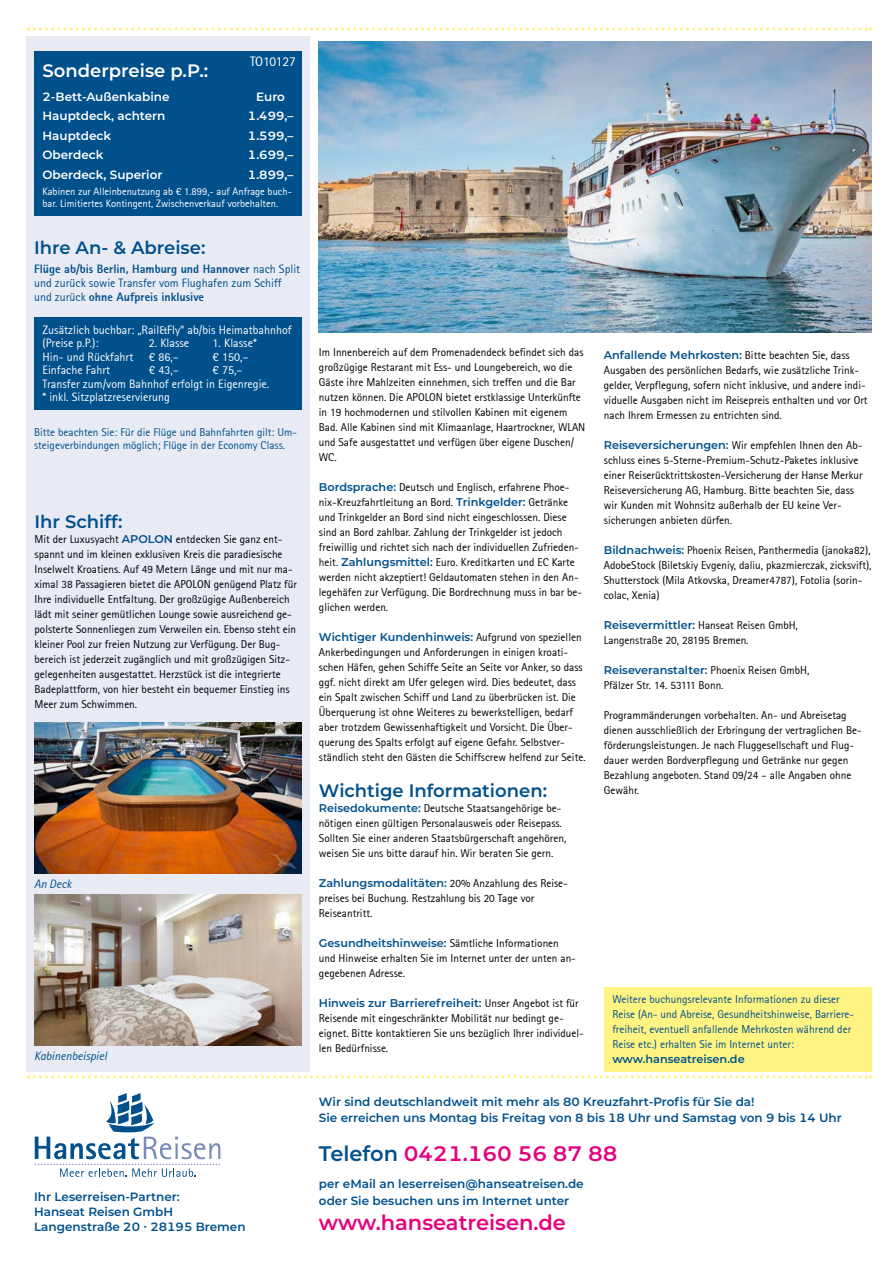
<style>
.page{position:relative;width:893px;height:1263px;background:#fff}
.page>*{position:absolute;margin:0;border:0;box-sizing:border-box;transform-origin:0 0}
.t1{font:600 21px "Montserrat";color:#e6007d}
.t2{font:600 18px "Montserrat";color:#00508c}
.t3{font:600 18px "Montserrat";color:#fff}
.t4{font:13.5px "Rotis Sans Serif";letter-spacing:-.01em;color:#fff}
.t5{font:600 12px/15px "Montserrat";color:#00508c}
.t6{font:12px/13.5px "Rotis Sans Serif";color:#fff}
.t7{font:12px/14.4px "Rotis Sans Serif";color:#00508c}
.t8{font:600 12px "Montserrat";color:#fff}
.t9{font:italic 12px "Rotis Sans Serif";color:#00508c}
.t10{font:11.25px/15px "Rotis Sans Serif";color:#000}
.t11{font:11.25px/15px "Rotis Sans Serif";color:#00508c}
.t12{font:600 11.25px "Montserrat";color:#00508c}
.t13{font:10.5px/12px "Rotis Sans Serif";color:#fff}
.s1{font-weight:800}
.s2{font-family:"Montserrat";font-weight:600;color:#00508c}
.s3{font-family:"Rotis Sans Serif";font-weight:400;color:#000}
.s4{color:#00508c}
</style>
<div class="page">
<svg style="left:28px;top:28px;width:843px;height:3px"></svg>
<svg style="left:35px;top:1093px;width:185px;height:84px"></svg>
<svg style="left:28px;top:1075px;width:843px;height:3px"></svg>
<div style="left:604px;top:986px;width:268px;height:85px;background:#fff482"></div>
<div style="left:27px;top:36px;width:283px;height:1035px;background:#e9ebf4"></div>
<div style="left:34px;top:317px;width:268px;height:93px;background:#00508c"></div>
<div style="left:34px;top:51px;width:268px;height:164px;background:#00508c"></div>
<img style="left:319px;top:42px;width:553px;height:290px">
<img style="left:34px;top:894px;width:268px;height:151px">
<img style="left:34px;top:722px;width:268px;height:151px">
<p class="t4" style="left:250px;top:53px;width:47px">TO10127</p>
<h2 class="t3" style="left:43px;top:58px;width:167px">Sonderpreise p.P.:</h2>
<p class="t8" style="left:43px;top:88px;width:129px">2-Bett-Außenkabine</p>
<p class="t8" style="left:256px;top:88px;width:30px">Euro</p>
<p class="t8" style="left:43px;top:107px;width:124px">Hauptdeck, achtern</p>
<p class="t8" style="left:248px;top:107px;width:47px">1.499,–</p>
<p class="t8" style="left:43px;top:127px;width:70px">Hauptdeck</p>
<p class="t8" style="left:248px;top:127px;width:47px">1.599,–</p>
<p class="t8" style="left:43px;top:146px;width:62px">Oberdeck</p>
<p class="t8" style="left:248px;top:146px;width:47px">1.699,–</p>
<p class="t8" style="left:43px;top:166px;width:121px">Oberdeck, Superior</p>
<p class="t8" style="left:248px;top:166px;width:47px">1.899,–</p>
<p class="t13" style="left:43px;top:185px;width:251px">Kabinen zur Alleinbenutzung ab € 1.899,- auf Anfrage buch&shy;bar. Limitiertes Kontingent, Zwischenverkauf vorbehalten.</p>
<h2 class="t2" style="left:34px;top:235px;width:173px">Ihre An- &amp; Abreise:</h2>
<p class="t7" style="left:34px;top:261px;width:268px"><span class="s1">Flüge ab/bis Berlin, Hamburg und Hannover</span> nach Split und zurück sowie Transfer vom Flughafen zum Schiff und zurück <span class="s1">ohne Aufpreis inklusive</span></p>
<p class="t6" style="left:43px;top:323px;width:251px">Zusätzlich buchbar: „Rail&amp;Fly“ ab/bis Heimatbahnhof (Preise p.P.):</p>
<p class="t6" style="left:149px;top:336px;width:42px">2. Klasse</p>
<p class="t6" style="left:213px;top:336px;width:46px">1. Klasse*</p>
<p class="t6" style="left:43px;top:350px;width:92px">Hin- und Rückfahrt</p>
<p class="t6" style="left:149px;top:350px;width:31px">€ 86,–</p>
<p class="t6" style="left:213px;top:350px;width:37px">€ 150,–</p>
<p class="t6" style="left:43px;top:363px;width:69px">Einfache Fahrt</p>
<p class="t6" style="left:149px;top:363px;width:31px">€ 43,–</p>
<p class="t6" style="left:43px;top:363px;width:228px;text-indent:170px">€ 75,–<br>Transfer zum/vom Bahnhof erfolgt in Eigenregie. * inkl. Sitzplatzreservierung</p>
<p class="t11" style="left:34px;top:425px;width:265px;line-height:13.5px">Bitte beachten Sie: Für die Flüge und Bahnfahrten gilt: Um&shy;steigeverbindungen möglich; Flüge in der Economy Class.</p>
<h2 class="t2" style="left:35px;top:509px;width:89px">Ihr Schiff:</h2>
<p class="t10" style="left:35px;top:532px;width:264px">Mit der Luxusyacht <span class="s2">APOLON</span> entdecken Sie ganz ent&shy;spannt und im kleinen exklusiven Kreis die paradiesische Inselwelt Kroatiens. Auf 49 Metern Länge und mit nur ma&shy;ximal 38 Passagieren bietet die APOLON genügend Platz für Ihre individuelle Entfaltung. Der großzügige Außenbereich lädt mit seiner gemütlichen Lounge sowie ausreichend ge&shy;polsterte Sonnenliegen zum Verweilen ein. Ebenso steht ein kleiner Pool zur freien Nutzung zur Verfügung. Der Bug&shy;bereich ist jederzeit zugänglich und mit großzügigen Sitz&shy;gelegenheiten ausgestattet. Herzstück ist die integrierte Badeplattform, von hier besteht ein bequemer Einstieg ins Meer zum Schwimmen.</p>
<p class="t9" style="left:34px;top:877px;width:39px">An Deck</p>
<p class="t9" style="left:34px;top:1049px;width:75px">Kabinenbeispiel</p>
<p class="t5" style="left:34px;top:1189px;width:213px">Ihr Leserreisen-Partner:<br>Hanseat Reisen GmbH<br>Langenstraße 20 ∙ 28195 Bremen</p>
<p class="t10" style="left:319px;top:345px;width:268px">Im Innenbereich auf dem Promenadendeck befindet sich das großzügige Restarant mit Ess- und Loungebereich, wo die Gäste ihre Mahlzeiten einnehmen, sich treffen und die Bar nutzen können. Die APOLON bietet erstklassige Unterkünfte in 19 hochmodernen und stilvollen Kabinen mit eigenem Bad. Alle Kabinen sind mit Klimaanlage, Haartrockner, WLAN und Safe ausgestattet und verfügen über eigene Duschen/ WC.</p>
<p class="t10" style="left:319px;top:480px;width:265px"><span class="s2">Bordsprache:</span> Deutsch und Englisch, erfahrene Phoe&shy;nix-Kreuzfahrtleitung an Bord. <span class="s2">Trinkgelder:</span> Getränke und Trinkgelder an Bord sind nicht eingeschlossen. Diese sind an Bord zahlbar. Zahlung der Trinkgelder ist jedoch freiwillig und richtet sich nach der individuellen Zufrieden&shy;heit. <span class="s2">Zahlungsmittel:</span> Euro. Kreditkarten und EC Karte werden nicht akzeptiert! Geldautomaten stehen in den An&shy;legehäfen zur Verfügung. Die Bordrechnung muss in bar be&shy;glichen werden.</p>
<p class="t12" style="left:319px;top:629px;width:264px">Wichtiger Kundenhinweis: <span class="s3">Aufgrund von speziellen</span></p>
<p class="t10" style="left:319px;top:645px;width:268px">Ankerbedingungen und Anforderungen in einigen kroati&shy;schen Häfen, gehen Schiffe Seite an Seite vor Anker, so dass ggf. nicht direkt am Ufer gelegen wird. Dies bedeutet, dass ein Spalt zwischen Schiff und Land zu überbrücken ist. Die Überquerung ist ohne Weiteres zu bewerkstelligen, bedarf aber trotzdem Gewissenhaftigkeit und Vorsicht. Die Über&shy;querung des Spalts erfolgt auf eigene Gefahr. Selbstver&shy;ständlich steht den Gästen die Schiffscrew helfend zur Seite.</p>
<h2 class="t2" style="left:319px;top:778px;width:230px">Wichtige Informationen:</h2>
<p class="t10" style="left:319px;top:801px;width:249px"><span class="s2">Reisedokumente:</span> Deutsche Staatsangehörige be&shy;nötigen einen gültigen Personalausweis oder Reisepass.<br>Sollten Sie einer anderen Staatsbürgerschaft angehören, weisen Sie uns bitte darauf hin. Wir beraten Sie gern.</p>
<p class="t10" style="left:319px;top:876px;width:250px"><span class="s2">Zahlungsmodalitäten:</span> 20% Anzahlung des Reise&shy;preises bei Buchung. Restzahlung bis 20 Tage vor<br>Reiseantritt.</p>
<p class="t10" style="left:319px;top:936px;width:258px"><span class="s2">Gesundheitshinweise:</span> Sämtliche Informationen und Hinweise erhalten Sie im Internet unter der unten an&shy;gegebenen Adresse.</p>
<p class="t12" style="left:319px;top:995px;width:261px">Hinweis zur Barrierefreiheit: <span class="s3">Unser Angebot ist für</span></p>
<p class="t10" style="left:319px;top:1011px;width:266px">Reisende mit eingeschränkter Mobilität nur bedingt ge&shy;eignet. Bitte kontaktieren Sie uns bezüglich Ihrer individuel&shy;len Bedürfnisse.</p>
<p class="t12" style="left:604px;top:347px;width:247px">Anfallende Mehrkosten: <span class="s3">Bitte beachten Sie, dass</span></p>
<p class="t10" style="left:604px;top:363px;width:265px">Ausgaben des persönlichen Bedarfs, wie zusätzliche Trink&shy;gelder, Verpflegung, sofern nicht inklusive, und andere indi&shy;viduelle Ausgaben nicht im Reisepreis enthalten und vor Ort nach Ihrem Ermessen zu entrichten sind.</p>
<p class="t10" style="left:604px;top:438px;width:260px"><span class="s2">Reiseversicherungen:</span> Wir empfehlen Ihnen den Ab&shy;schluss eines 5-Sterne-Premium-Schutz-Paketes inklusive einer Reiserücktrittskosten-Versicherung der Hanse Merkur Reiseversicherung AG, Hamburg. Bitte beachten Sie, dass wir Kunden mit Wohnsitz außerhalb der EU keine Ver&shy;sicherungen anbieten dürfen.</p>
<p class="t10" style="left:604px;top:543px;width:269px"><span class="s2">Bildnachweis:</span> Phoenix Reisen, Panthermedia (janoka82), AdobeStock (Biletskiy Evgeniy, daliu, pkazmierczak, zicksvift), Shutterstock (Mila Atkovska, Dreamer4787), Fotolia (sorin&shy;colac, Xenia)</p>
<p class="t10" style="left:604px;top:618px;width:196px"><span class="s2">Reisevermittler:</span> Hanseat Reisen GmbH,<br>Langenstraße 20, 28195 Bremen.</p>
<p class="t12" style="left:604px;top:662px;width:207px">Reiseveranstalter: <span class="s3">Phoenix Reisen GmbH,</span></p>
<p class="t10" style="left:604px;top:678px;width:121px">Pfälzer Str. 14. 53111 Bonn.</p>
<p class="t10" style="left:604px;top:708px;width:259px">Programmänderungen vorbehalten. An- und Abreisetag dienen ausschließlich der Erbringung der vertraglichen Be&shy;förderungsleistungen. Je nach Fluggesellschaft und Flug&shy;dauer werden Bordverpflegung und Getränke nur gegen Bezahlung angeboten. Stand 09/24 – alle Angaben ohne Gewähr.</p>
<p class="t11" style="left:612px;top:991px;width:243px">Weitere buchungsrelevante Informationen zu dieser Reise (An- und Abreise, Gesundheitshinweise, Barriere&shy;freiheit, eventuell anfallende Mehrkosten während der Reise etc.) erhalten Sie im Internet unter:</p>
<p class="t12" style="left:612px;top:1051px;width:134px">www.hanseatreisen.de</p>
<p class="t5" style="left:319px;top:1092px;width:524px;line-height:16.5px">Wir sind deutschlandweit mit mehr als 80 Kreuzfahrt-Profis für Sie da!<br>Sie erreichen uns Montag bis Freitag von 8 bis 18 Uhr und Samstag von 9 bis 14 Uhr</p>
<h1 class="t1" style="left:319px;top:1139px;width:300px"><span class="s4">Telefon</span> 0421.160 56 87 88</h1>
<p class="t5" style="left:319px;top:1175px;width:266px;line-height:16.5px">per eMail an leserreisen@hanseatreisen.de oder Sie besuchen uns im Internet unter</p>
<h1 class="t1" style="left:319px;top:1208px;width:249px">www.hanseatreisen.de</h1>
</div>
